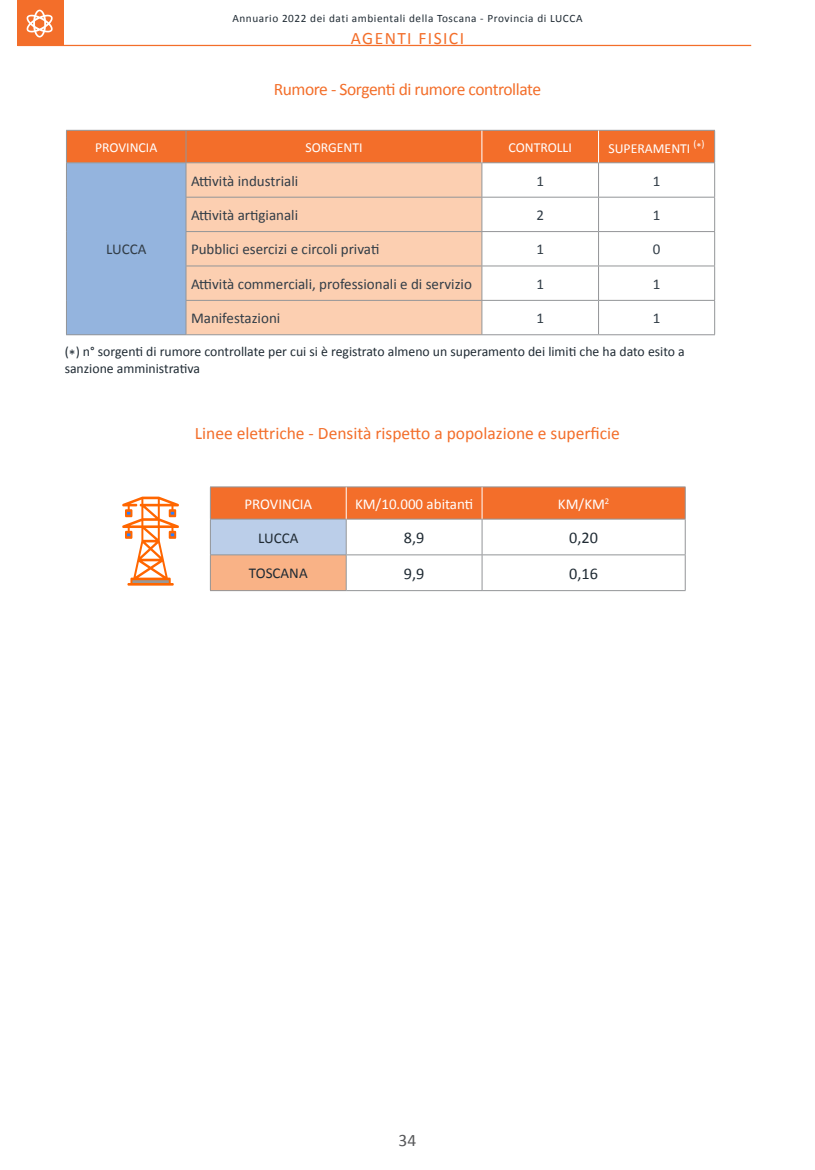
<style>
.page{position:relative;width:815px;height:1170px;background:#fff}
.page>*{position:absolute;margin:0;border:0;box-sizing:border-box;transform-origin:0 0}
.t1{font:17.5px "Calibri";color:#f36e2a}
.t2{font:17.5px "Calibri";letter-spacing:-.025em;color:#f36e2a}
.t3{font:17.5px "Calibri";letter-spacing:.08em;color:#f36e2a}
.t4{font:17.5px "Calibri";color:#57585a}
.t5{font:16.25px "Calibri";color:#202b34}
.t6{font:15px "Calibri";color:#323d47}
.t7{font:15px "Calibri";color:#fff}
.t8{font:15px "Calibri";color:#202b34}
.t9{font:13.75px/16.5px "Calibri";color:#202b34}
.t10{font:13.75px "Calibri";color:#fff}
.t11{font:11.25px "Calibri";letter-spacing:.05em;color:#202b34}
</style>
<div class="page">
<div style="left:18px;top:0;width:46px;height:46px;background:#f36e2a"></div>
<svg style="left:27px;top:10px;width:26px;height:27px"></svg>
<hr style="left:18px;top:45px;width:733px;height:1px;background:#f36e2a">
<div style="left:67px;top:131px;width:647px;height:31px;background:#f36e2a"></div>
<div style="left:66px;top:163px;width:120px;height:172px;background:#94b4de"></div>
<div style="left:187px;top:163px;width:295px;height:171px;background:#fccfb1"></div>
<hr style="left:66px;top:130px;width:120px;height:1px;background:#939598">
<hr style="left:66px;top:131px;width:1px;height:31px;background:#939598">
<hr style="left:186px;top:130px;width:296px;height:1px;background:#939598">
<hr style="left:186px;top:131px;width:1px;height:31px;background:#939598">
<hr style="left:482px;top:130px;width:117px;height:1px;background:#939598">
<hr style="left:599px;top:130px;width:116px;height:1px;background:#939598">
<hr style="left:714px;top:131px;width:1px;height:31px;background:#939598">
<hr style="left:66px;top:162px;width:120px;height:1px;background:#939598">
<hr style="left:66px;top:163px;width:1px;height:34px;background:#939598">
<hr style="left:186px;top:162px;width:296px;height:1px;background:#939598">
<hr style="left:186px;top:163px;width:1px;height:34px;background:#939598">
<hr style="left:482px;top:162px;width:117px;height:1px;background:#939598">
<hr style="left:482px;top:163px;width:1px;height:34px;background:#939598">
<hr style="left:599px;top:162px;width:116px;height:1px;background:#939598">
<hr style="left:598px;top:163px;width:1px;height:34px;background:#939598">
<hr style="left:714px;top:163px;width:1px;height:34px;background:#939598">
<hr style="left:66px;top:197px;width:1px;height:34px;background:#939598">
<hr style="left:186px;top:197px;width:296px;height:1px;background:#939598">
<hr style="left:186px;top:197px;width:1px;height:34px;background:#939598">
<hr style="left:482px;top:197px;width:117px;height:1px;background:#939598">
<hr style="left:482px;top:197px;width:1px;height:34px;background:#939598">
<hr style="left:599px;top:197px;width:116px;height:1px;background:#939598">
<hr style="left:598px;top:197px;width:1px;height:34px;background:#939598">
<hr style="left:714px;top:197px;width:1px;height:34px;background:#939598">
<hr style="left:66px;top:231px;width:1px;height:35px;background:#939598">
<hr style="left:186px;top:231px;width:296px;height:1px;background:#939598">
<hr style="left:186px;top:232px;width:1px;height:34px;background:#939598">
<hr style="left:482px;top:231px;width:117px;height:1px;background:#939598">
<hr style="left:482px;top:232px;width:1px;height:34px;background:#939598">
<hr style="left:599px;top:231px;width:116px;height:1px;background:#939598">
<hr style="left:598px;top:232px;width:1px;height:34px;background:#939598">
<hr style="left:714px;top:232px;width:1px;height:34px;background:#939598">
<hr style="left:66px;top:266px;width:1px;height:34px;background:#939598">
<hr style="left:186px;top:266px;width:296px;height:1px;background:#939598">
<hr style="left:186px;top:266px;width:1px;height:34px;background:#939598">
<hr style="left:482px;top:266px;width:117px;height:1px;background:#939598">
<hr style="left:482px;top:266px;width:1px;height:34px;background:#939598">
<hr style="left:599px;top:266px;width:116px;height:1px;background:#939598">
<hr style="left:598px;top:266px;width:1px;height:34px;background:#939598">
<hr style="left:714px;top:266px;width:1px;height:34px;background:#939598">
<hr style="left:66px;top:300px;width:1px;height:34px;background:#939598">
<hr style="left:186px;top:300px;width:296px;height:1px;background:#939598">
<hr style="left:186px;top:301px;width:1px;height:33px;background:#939598">
<hr style="left:482px;top:300px;width:117px;height:1px;background:#939598">
<hr style="left:482px;top:301px;width:1px;height:33px;background:#939598">
<hr style="left:599px;top:300px;width:116px;height:1px;background:#939598">
<hr style="left:598px;top:301px;width:1px;height:33px;background:#939598">
<hr style="left:714px;top:301px;width:1px;height:33px;background:#939598">
<hr style="left:66px;top:334px;width:120px;height:1px;background:#939598">
<hr style="left:186px;top:334px;width:296px;height:1px;background:#939598">
<hr style="left:482px;top:334px;width:117px;height:1px;background:#939598">
<hr style="left:599px;top:334px;width:116px;height:1px;background:#939598">
<hr style="left:482px;top:131px;width:1px;height:31px;background:#fff">
<hr style="left:598px;top:131px;width:1px;height:31px;background:#fff">
<div style="left:211px;top:487px;width:474px;height:31px;background:#f36e2a"></div>
<div style="left:210px;top:519px;width:136px;height:36px;background:#bbcee9"></div>
<div style="left:210px;top:555px;width:136px;height:35px;background:#f9b286"></div>
<hr style="left:210px;top:486px;width:136px;height:1px;background:#939598">
<hr style="left:210px;top:487px;width:1px;height:31px;background:#939598">
<hr style="left:346px;top:486px;width:136px;height:1px;background:#939598">
<hr style="left:482px;top:486px;width:204px;height:1px;background:#939598">
<hr style="left:685px;top:487px;width:1px;height:31px;background:#939598">
<hr style="left:346px;top:518px;width:136px;height:1px;background:#939598">
<hr style="left:482px;top:518px;width:204px;height:1px;background:#939598">
<hr style="left:482px;top:519px;width:1px;height:35px;background:#939598">
<hr style="left:685px;top:519px;width:1px;height:35px;background:#939598">
<hr style="left:346px;top:554px;width:136px;height:1px;background:#939598">
<hr style="left:482px;top:554px;width:204px;height:1px;background:#939598">
<hr style="left:482px;top:555px;width:1px;height:35px;background:#939598">
<hr style="left:685px;top:555px;width:1px;height:35px;background:#939598">
<hr style="left:346px;top:590px;width:136px;height:1px;background:#939598">
<hr style="left:482px;top:590px;width:204px;height:1px;background:#939598">
<hr style="left:210px;top:518px;width:136px;height:1px;background:#939598">
<hr style="left:210px;top:519px;width:1px;height:35px;background:#939598">
<hr style="left:346px;top:519px;width:1px;height:35px;background:#939598">
<hr style="left:210px;top:554px;width:136px;height:1px;background:#939598">
<hr style="left:210px;top:555px;width:1px;height:35px;background:#939598">
<hr style="left:346px;top:555px;width:1px;height:35px;background:#939598">
<hr style="left:210px;top:590px;width:136px;height:1px;background:#939598">
<hr style="left:346px;top:487px;width:1px;height:31px;background:#fff">
<hr style="left:482px;top:487px;width:1px;height:31px;background:#fff">
<svg style="left:122px;top:496px;width:57px;height:89px"></svg>
<p class="t11" style="left:232px;top:12px;width:352px">Annuario 2022 dei dati ambientali della Toscana - Provincia di LUCCA</p>
<p class="t3" style="left:351px;top:27px;width:115px">AGENTI FISICI</p>
<p class="t2" style="left:274px;top:78px;width:269px">Rumore - Sorgenti di rumore controllate</p>
<p class="t10" style="left:95px;top:138px;width:64px">PROVINCIA</p>
<p class="t10" style="left:305px;top:138px;width:59px">SORGENTI</p>
<p class="t10" style="left:509px;top:138px;width:65px">CONTROLLI</p>
<p class="t10" style="left:608px;top:140px;width:98px">SUPERAMENTI <sup>(*)</sup></p>
<p class="t6" style="left:191px;top:171px;width:109px">Attività industriali</p>
<p class="t6" style="left:536px;top:171px;width:9px">1</p>
<p class="t6" style="left:653px;top:171px;width:9px">1</p>
<p class="t6" style="left:191px;top:205px;width:109px">Attività artigianali</p>
<p class="t6" style="left:536px;top:205px;width:9px">2</p>
<p class="t6" style="left:653px;top:205px;width:9px">1</p>
<p class="t6" style="left:191px;top:240px;width:190px">Pubblici esercizi e circoli privati</p>
<p class="t6" style="left:536px;top:240px;width:9px">1</p>
<p class="t6" style="left:653px;top:240px;width:9px">0</p>
<p class="t6" style="left:191px;top:274px;width:282px">Attività commerciali, professionali e di servizio</p>
<p class="t6" style="left:536px;top:274px;width:9px">1</p>
<p class="t6" style="left:653px;top:274px;width:9px">1</p>
<p class="t6" style="left:191px;top:309px;width:91px">Manifestazioni</p>
<p class="t6" style="left:536px;top:309px;width:9px">1</p>
<p class="t6" style="left:653px;top:309px;width:9px">1</p>
<p class="t9" style="left:65px;top:343px;width:622px">(*) n° sorgenti di rumore controllate per cui si è registrato almeno un superamento dei limiti che ha dato esito a sanzione amministrativa</p>
<p class="t6" style="left:106px;top:240px;width:42px">LUCCA</p>
<p class="t1" style="left:195px;top:421px;width:427px">Linee elettriche - Densità rispetto a popolazione e superficie</p>
<p class="t7" style="left:244px;top:494px;width:69px">PROVINCIA</p>
<p class="t7" style="left:355px;top:494px;width:120px">KM/10.000 abitanti</p>
<p class="t7" style="left:558px;top:494px;width:53px">KM/KM<sup>2</sup></p>
<p class="t8" style="left:258px;top:528px;width:42px">LUCCA</p>
<p class="t5" style="left:404px;top:527px;width:22px">8,9</p>
<p class="t5" style="left:569px;top:527px;width:30px">0,20</p>
<p class="t8" style="left:249px;top:564px;width:60px">TOSCANA</p>
<p class="t5" style="left:404px;top:563px;width:22px">9,9</p>
<p class="t5" style="left:569px;top:563px;width:30px">0,16</p>
<p class="t4" style="left:399px;top:1129px;width:19px">34</p>
</div>
